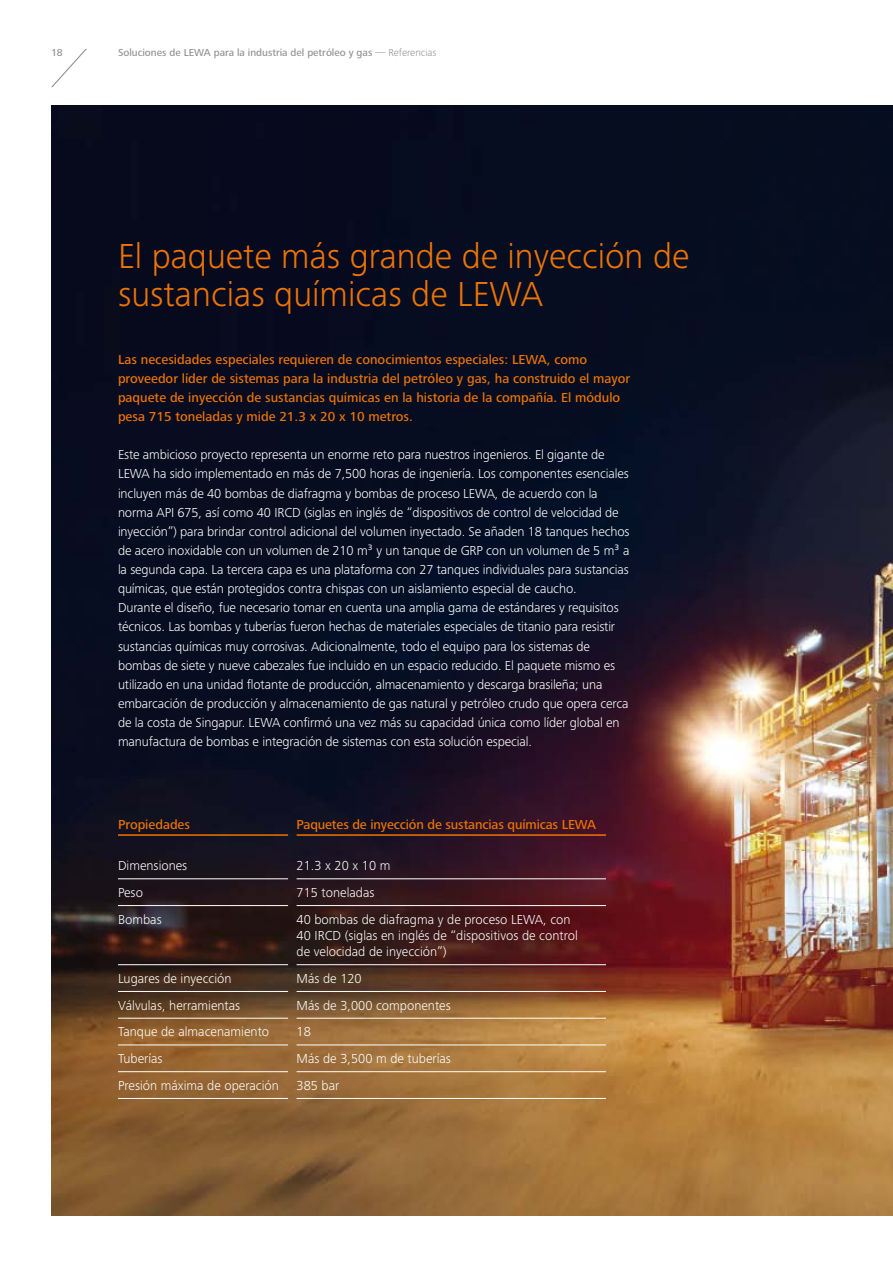
<style>
.page{position:relative;width:893px;height:1263px;background:#fff}
.page>*{position:absolute;margin:0;border:0;box-sizing:border-box;transform-origin:0 0}
.t1{font:300 36px/38.2px "Frutiger Next LTW1 G";color:#ec7405}
.t2{font:300 13.5px/19.2px "Frutiger Next LTW1 G";letter-spacing:-.01em;color:#fff}
.t3{font:500 13.5px/19.2px "Frutiger Next LTW1 G";color:#ec7405}
.t4{font:500 10.5px "Frutiger Next LTW1 G";color:#929395}
.s1{font-weight:300}
</style>
<div class="page">
<img style="left:51px;top:105px;width:842px;height:1110px">
<svg style="left:51px;top:48px;width:36px;height:40px"></svg>
<hr style="left:118px;top:834px;width:170px;height:2px;background:#ec7405">
<hr style="left:297px;top:834px;width:309px;height:2px;background:#ec7405">
<hr style="left:297px;top:878px;width:309px;height:1px;background:#fff">
<hr style="left:297px;top:905px;width:309px;height:1px;background:#fff">
<hr style="left:297px;top:964px;width:309px;height:1px;background:#fff">
<hr style="left:297px;top:991px;width:309px;height:1px;background:#fff">
<hr style="left:297px;top:1018px;width:309px;height:1px;background:#fff">
<hr style="left:297px;top:1045px;width:309px;height:1px;background:#fff">
<hr style="left:297px;top:1071px;width:309px;height:1px;background:#fff">
<hr style="left:297px;top:1098px;width:309px;height:1px;background:#fff">
<hr style="left:118px;top:878px;width:170px;height:1px;background:#fff">
<hr style="left:118px;top:905px;width:170px;height:1px;background:#fff">
<hr style="left:118px;top:964px;width:170px;height:1px;background:#fff">
<hr style="left:118px;top:991px;width:170px;height:1px;background:#fff">
<hr style="left:118px;top:1018px;width:170px;height:1px;background:#fff">
<hr style="left:118px;top:1045px;width:170px;height:1px;background:#fff">
<hr style="left:118px;top:1071px;width:170px;height:1px;background:#fff">
<hr style="left:118px;top:1098px;width:170px;height:1px;background:#fff">
<p class="t4" style="left:51px;top:47px;width:13px">18</p>
<p class="t4" style="left:118px;top:47px;width:320px">Soluciones de LEWA para la industria del petróleo y gas <span class="s1">— Referencias</span></p>
<h1 class="t1" style="left:118px;top:237px;width:573px">El paquete más grande de inyección de sustancias químicas de LEWA</h1>
<p class="t3" style="left:118px;top:350px;width:514px">Las necesidades especiales requieren de conocimientos especiales: LEWA, como proveedor líder de sistemas para la industria del petróleo y gas, ha construido el mayor paquete de inyección de sustancias químicas en la historia de la compañía. El módulo pesa 715 toneladas y mide 21.3 x 20 x 10 metros.</p>
<p class="t2" style="left:118px;top:445px;width:513px">Este ambicioso proyecto representa un enorme reto para nuestros ingenieros. El gigante de LEWA ha sido implementado en más de 7,500 horas de ingeniería. Los componentes esenciales incluyen más de 40 bombas de diafragma y bombas de proceso LEWA, de acuerdo con la norma API 675, así como 40 IRCD (siglas en inglés de “dispositivos de control de velocidad de inyección”) para brindar control adicional del volumen inyectado. Se añaden 18 tanques hechos de acero inoxidable con un volumen de 210 m³ y un tanque de GRP con un volumen de 5 m³ a la segunda capa. La tercera capa es una plataforma con 27 tanques individuales para sustancias químicas, que están protegidos contra chispas con un aislamiento especial de caucho.<br>Durante el diseño, fue necesario tomar en cuenta una amplia gama de estándares y requisitos técnicos. Las bombas y tuberías fueron hechas de materiales especiales de titanio para resistir sustancias químicas muy corrosivas. Adicionalmente, todo el equipo para los sistemas de bombas de siete y nueve cabezales fue incluido en un espacio reducido. El paquete mismo es utilizado en una unidad flotante de producción, almacenamiento y descarga brasileña; una embarcación de producción y almacenamiento de gas natural y petróleo crudo que opera cerca de la costa de Singapur. LEWA confirmó una vez más su capacidad única como líder global en manufactura de bombas e integración de sistemas con esta solución especial.</p>
<p class="t3" style="left:118px;top:815px;width:74px">Propiedades</p>
<p class="t3" style="left:297px;top:815px;width:301px">Paquetes de inyección de sustancias químicas LEWA</p>
<p class="t2" style="left:118px;top:856px;width:71px">Dimensiones</p>
<p class="t2" style="left:297px;top:856px;width:95px">21.3 x 20 x 10 m</p>
<p class="t2" style="left:118px;top:883px;width:26px">Peso</p>
<p class="t2" style="left:297px;top:883px;width:80px">715 toneladas</p>
<p class="t2" style="left:118px;top:910px;width:45px">Bombas</p>
<p class="t2" style="left:297px;top:911px;width:283px;line-height:16.2px">40 bombas de diafragma y de proceso LEWA, con<br>40 IRCD (siglas en inglés de “dispositivos de control de velocidad de inyección”)</p>
<p class="t2" style="left:118px;top:969px;width:115px">Lugares de inyección</p>
<p class="t2" style="left:297px;top:969px;width:67px">Más de 120</p>
<p class="t2" style="left:118px;top:995px;width:124px">Válvulas, herramientas</p>
<p class="t2" style="left:297px;top:995px;width:156px">Más de 3,000 componentes</p>
<p class="t2" style="left:118px;top:1022px;width:153px">Tanque de almacenamiento</p>
<p class="t2" style="left:297px;top:1022px;width:16px">18</p>
<p class="t2" style="left:118px;top:1049px;width:46px">Tuberías</p>
<p class="t2" style="left:297px;top:1049px;width:156px">Más de 3,500 m de tuberías</p>
<p class="t2" style="left:118px;top:1076px;width:162px">Presión máxima de operación</p>
<p class="t2" style="left:297px;top:1076px;width:44px">385 bar</p>
</div>
